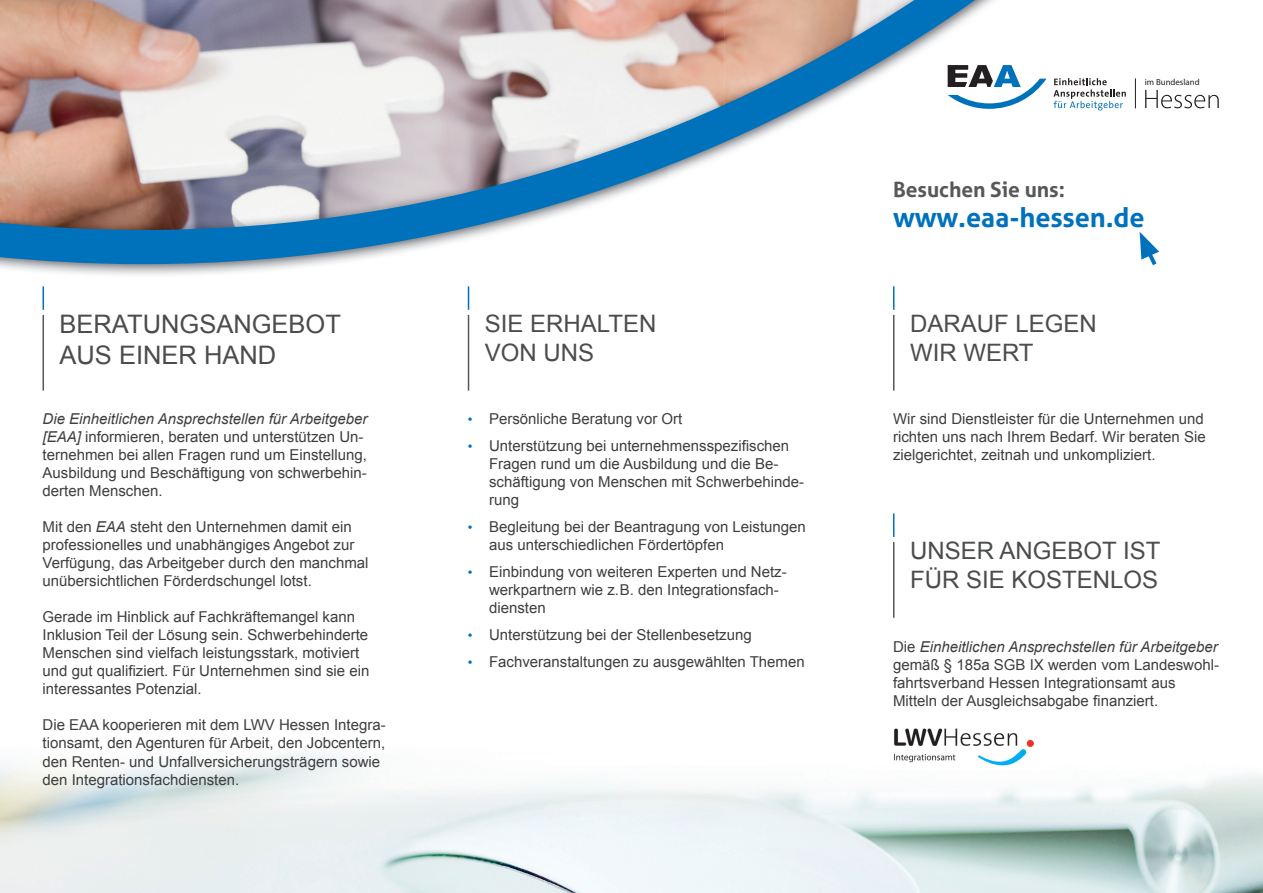
<style>
.page{position:relative;width:1263px;height:893px;background:#fff}
.page>*{position:absolute;margin:0;border:0;box-sizing:border-box;transform-origin:0 0}
.t1{font:700 27px "Aller";color:#0072bc}
.t2{font:25.5px/30.6px "Arial";color:#4b4c4d}
.t3{font:24px/28.8px "Arial";color:#4b4c4d}
.t4{font:700 21px "Aller";color:#57585a}
.t5{font:15px/18px "Arial";color:#3e3e3f}
.t6{font:8.85px "Myriad Pro";color:#231f20}
.s1{font-style:italic}
.s2{font-size:13.5px;color:#0072bc}
</style>
<div class="page">
<svg style="left:0;top:0;width:994px;height:264px"></svg>
<img style="left:0;top:521px;width:1263px;height:372px">
<svg style="left:1140px;top:232px;width:19px;height:33px"></svg>
<hr style="left:43px;top:315px;width:1px;height:76px;background:#57585a">
<svg style="left:43px;top:286px;width:1px;height:24px"></svg>
<hr style="left:468px;top:315px;width:1px;height:76px;background:#57585a">
<svg style="left:468px;top:286px;width:1px;height:24px"></svg>
<hr style="left:893px;top:315px;width:1px;height:76px;background:#57585a">
<svg style="left:893px;top:286px;width:1px;height:24px"></svg>
<hr style="left:1135px;top:78px;width:1px;height:30px;background:#231f20">
<svg style="left:1145px;top:90px;width:74px;height:18px"></svg>
<svg style="left:948px;top:65px;width:98px;height:44px"></svg>
<svg style="left:1053px;top:78px;width:73px;height:32px"></svg>
<hr style="left:893px;top:542px;width:1px;height:76px;background:#57585a">
<svg style="left:893px;top:513px;width:1px;height:24px"></svg>
<img style="left:886px;top:722px;width:155px;height:48px">
<h2 class="t2" style="left:60px;top:309px;width:283px">BERATUNGSANGEBOT<br>AUS EINER HAND</h2>
<p class="t5" style="left:43px;top:410px;width:326px"><span class="s1">Die Einheitlichen Ansprechstellen für Arbeitgeber [EAA]</span> informieren, beraten und unterstützen Un&shy;ternehmen bei allen Fragen rund um Einstellung, Ausbildung und Beschäftigung von schwerbehin&shy;derten Menschen.</p>
<p class="t5" style="left:43px;top:518px;width:328px">Mit den <span class="s1">EAA</span> steht den Unternehmen damit ein professionelles und unabhängiges Angebot zur Verfügung, das Arbeitgeber durch den manchmal unübersichtlichen Förderdschungel lotst.</p>
<p class="t5" style="left:43px;top:608px;width:328px">Gerade im Hinblick auf Fachkräftemangel kann Inklusion Teil der Lösung sein. Schwerbehinderte Menschen sind vielfach leistungsstark, motiviert und gut qualifiziert. Für Unternehmen sind sie ein interessantes Potenzial.</p>
<p class="t5" style="left:43px;top:716px;width:345px">Die EAA kooperieren mit dem LWV Hessen Integra&shy;tionsamt, den Agenturen für Arbeit, den Jobcentern, den Renten- und Unfallversicherungsträgern sowie den Integrationsfachdiensten.</p>
<h3 class="t3" style="left:485px;top:310px;width:173px">SIE ERHALTEN<br>VON UNS</h3>
<p class="t5" style="left:468px;top:410px;width:216px"><span class="s2">•</span> Persönliche Beratung vor Ort</p>
<p class="t5" style="left:489px;top:437px;width:317px;text-indent:-21px"><span class="s2">•</span> Unterstützung bei unternehmensspezifischen Fragen rund um die Ausbildung und die Be&shy;schäftigung von Menschen mit Schwerbehinde&shy;rung</p>
<p class="t5" style="left:489px;top:518px;width:318px;text-indent:-21px"><span class="s2">•</span> Begleitung bei der Beantragung von Leistungen aus unterschiedlichen Fördertöpfen</p>
<p class="t5" style="left:489px;top:563px;width:299px;text-indent:-21px"><span class="s2">•</span> Einbindung von weiteren Experten und Netz&shy;werkpartnern wie z.B. den Integrationsfach&shy;diensten</p>
<p class="t5" style="left:468px;top:626px;width:285px"><span class="s2">•</span> Unterstützung bei der Stellenbesetzung</p>
<p class="t5" style="left:468px;top:653px;width:339px"><span class="s2">•</span> Fachveranstaltungen zu ausgewählten Themen</p>
<p class="t6" style="left:1145px;top:76px;width:56px">im Bundesland</p>
<h3 class="t4" style="left:893px;top:176px;width:173px">Besuchen Sie uns:</h3>
<h1 class="t1" style="left:893px;top:200px;width:253px">www.eaa-hessen.de</h1>
<h3 class="t3" style="left:910px;top:310px;width:188px">DARAUF LEGEN<br>WIR WERT</h3>
<p class="t5" style="left:893px;top:410px;width:314px;text-align:justify">Wir sind Dienstleister für die Unternehmen und richten uns nach Ihrem Bedarf. Wir beraten Sie zielgerichtet, zeitnah und unkompliziert.</p>
<h3 class="t3" style="left:910px;top:537px;width:252px">UNSER ANGEBOT IST<br>FÜR SIE KOSTENLOS</h3>
<p class="t5" style="left:893px;top:638px;width:327px">Die <span class="s1">Einheitlichen Ansprechstellen für Arbeitgeber </span>gemäß § 185a SGB IX werden vom Landeswohl&shy;fahrtsverband Hessen Integrationsamt aus Mitteln der Ausgleichsabgabe finanziert.</p>
</div>
